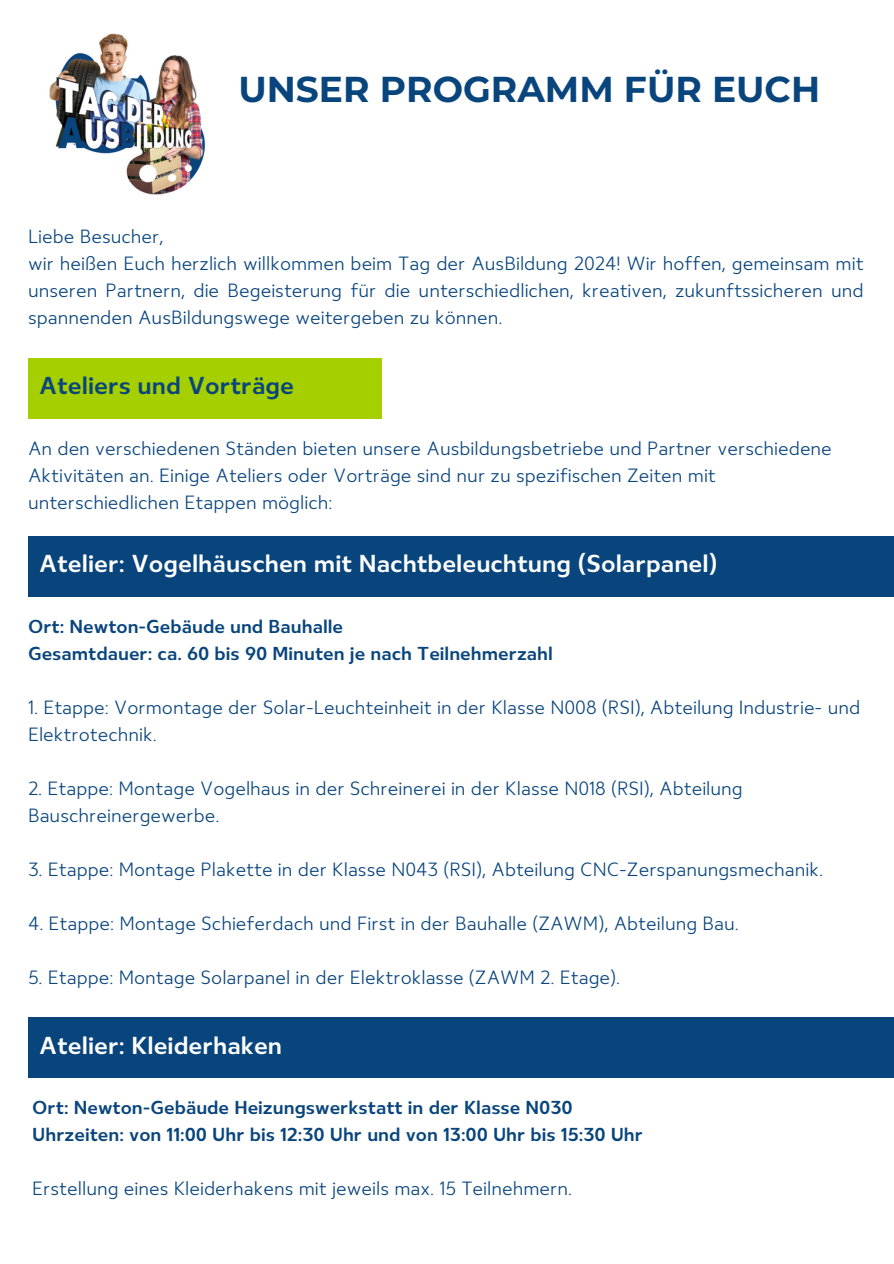
<style>
.page{position:relative;width:894px;height:1264px;background:#fff}
.page>*{position:absolute;margin:0;border:0;box-sizing:border-box;transform-origin:0 0}
.t1{font:700 36px "Montserrat";color:#09457d}
.t2{font:700 25.5px "Ostbe Sans";color:#fff}
.t3{font:700 25.5px "Ostbe Sans";color:#09457d}
.t4{font:19.5px/27px "Ostbe Sans";color:#09457d}
.t5{font:700 19.5px/27px "Ostbe Sans";color:#09457d}
</style>
<div class="page">
<img style="left:49px;top:33px;width:157px;height:162px">
<div style="left:28px;top:358px;width:353px;height:60px;background:#a6cf00"></div>
<div style="left:28px;top:536px;width:865px;height:60px;background:#09457d"></div>
<div style="left:28px;top:1017px;width:865px;height:60px;background:#09457d"></div>
<p class="t1" style="left:238px;top:67px;width:583px">UNSER PROGRAMM FÜR EUCH</p>
<h2 class="t4" style="left:28px;top:224px;width:137px">Liebe Besucher,</h2>
<p class="t4" style="left:28px;top:251px;width:836px;text-align:justify">wir heißen Euch herzlich willkommen beim Tag der AusBildung 2024! Wir hoffen, gemeinsam mit unseren Partnern, die Begeisterung für die unterschiedlichen, kreativen, zukunftssicheren und spannenden AusBildungswege weitergeben zu können.</p>
<h1 class="t3" style="left:39px;top:375px;width:256px">Ateliers und Vorträge</h1>
<h2 class="t4" style="left:28px;top:436px;width:805px">An den verschiedenen Ständen bieten unsere Ausbildungsbetriebe und Partner verschiedene<br>Aktivitäten an. Einige Ateliers oder Vorträge sind nur zu spezifischen Zeiten mit unterschiedlichen Etappen möglich:</h2>
<p class="t2" style="left:39px;top:553px;width:679px">Atelier: Vogelhäuschen mit Nachtbeleuchtung (Solarpanel)</p>
<h3 class="t5" style="left:28px;top:614px;width:526px">Ort: Newton-Gebäude und Bauhalle<br>Gesamtdauer: ca. 60 bis 90 Minuten je nach Teilnehmerzahl</h3>
<p class="t4" style="left:28px;top:695px;width:833px">1. Etappe: Vormontage der Solar-Leuchteinheit in der Klasse N008 (RSI), Abteilung Industrie- und<br>Elektrotechnik.</p>
<p class="t4" style="left:28px;top:776px;width:716px">2. Etappe: Montage Vogelhaus in der Schreinerei in der Klasse N018 (RSI), Abteilung<br>Bauschreinergewerbe.</p>
<p class="t4" style="left:28px;top:857px;width:796px">3. Etappe: Montage Plakette in der Klasse N043 (RSI), Abteilung CNC-Zerspanungsmechanik.</p>
<p class="t4" style="left:28px;top:911px;width:712px">4. Etappe: Montage Schieferdach und First in der Bauhalle (ZAWM), Abteilung Bau.</p>
<p class="t4" style="left:28px;top:965px;width:593px">5. Etappe: Montage Solarpanel in der Elektroklasse (ZAWM 2. Etage).</p>
<h2 class="t2" style="left:39px;top:1034px;width:244px">Atelier: Kleiderhaken</h2>
<h3 class="t5" style="left:32px;top:1095px;width:612px">Ort: Newton-Gebäude Heizungswerkstatt in der Klasse N030<br>Uhrzeiten: von 11:00 Uhr bis 12:30 Uhr und von 13:00 Uhr bis 15:30 Uhr</h3>
<p class="t4" style="left:32px;top:1176px;width:541px">Erstellung eines Kleiderhakens mit jeweils max. 15 Teilnehmern.</p>
</div>
